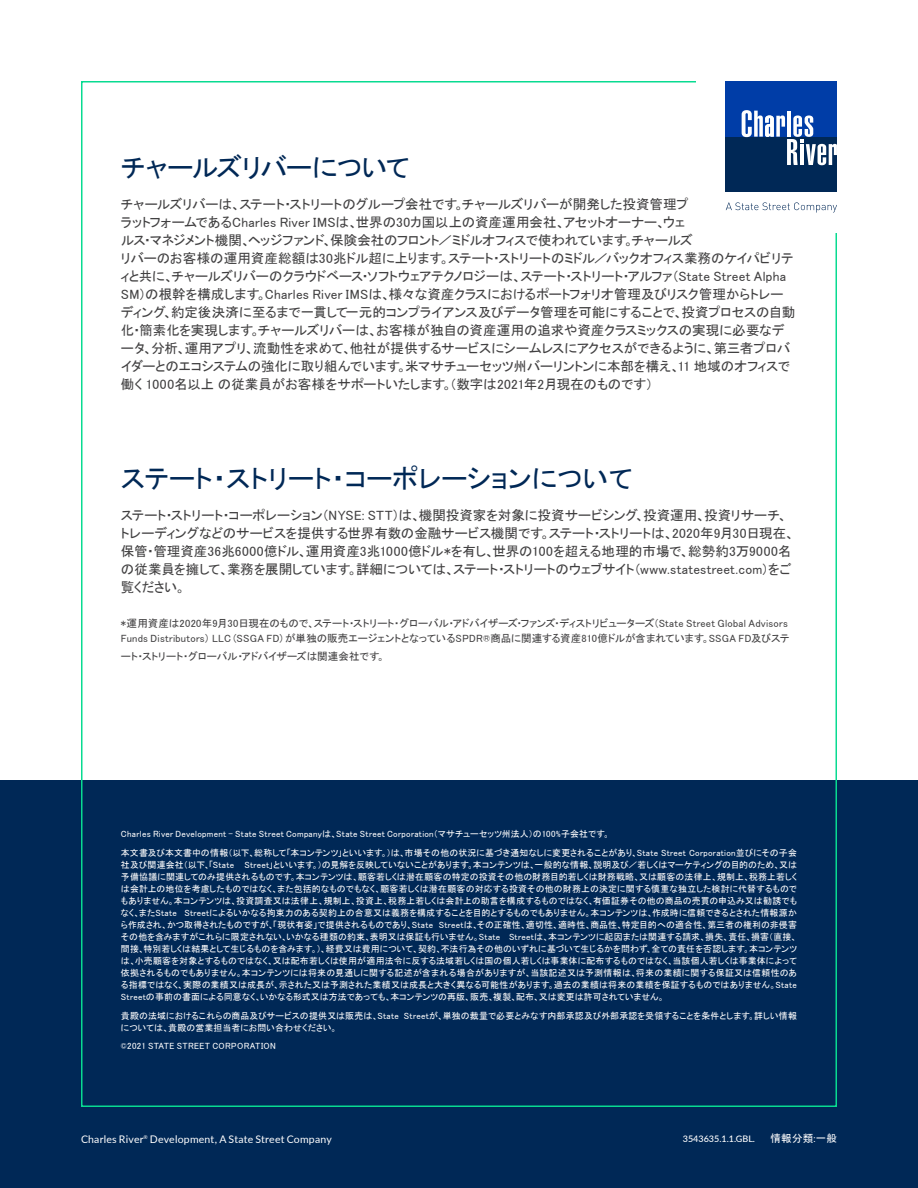
<style>
.page{position:relative;width:918px;height:1188px;background:#fff}
.page>*{position:absolute;margin:0;border:0;box-sizing:border-box;transform-origin:0 0}
.Subheadline{font:27px "MS P Gothic";color:#002856}
.Subheadline-2{font:27px "MS P Gothic";letter-spacing:-.03em;color:#002856}
.Body_Copy{font:13.5px/18px "MS P Gothic";color:#414041}
.Body_Copy-2{font:10.5px/15px "MS P Gothic";letter-spacing:.01em;color:#414041}
.t1{font:10.5px "Lato";letter-spacing:.02em;color:#fff}
.t2{font:10.5px "MS P Gothic";letter-spacing:.025em;color:#fff}
.t3{font:9px/12px "MS P Gothic";letter-spacing:.02em;color:#fff;text-align:justify}
.t4{font:500 9px "Lato";color:#fff}
</style>
<div class="page">
<div style="left:0;top:780px;width:918px;height:408px;background:#002856"></div>
<div style="left:726px;top:137px;width:111px;height:55px;background:#002856"></div>
<div style="left:726px;top:81px;width:111px;height:56px;background:#003da7"></div>
<svg style="left:742px;top:110px;width:95px;height:55px"></svg>
<svg style="left:726px;top:202px;width:111px;height:11px"></svg>
<p class="Subheadline-2" style="left:121px;top:154px;width:291px">チャールズリバーについて</p>
<p class="Body_Copy" style="left:121px;top:195px;width:676px">チャールズリバーは、ステート・ストリートのグループ会社です。チャールズリバーが開発した投資管理プ<br>ラットフォームであるCharles River IMSは、世界の30カ国以上の資産運用会社、アセットオーナー、ウェ<br>ルス・マネジメント機関、ヘッジファンド、保険会社のフロント／ミドルオフィスで使われています。チャールズ<br>リバーのお客様の運用資産総額は30兆ドル超に上ります。ステート・ストリートのミドル／バックオフィス業務のケイパビリティと共に、チャールズリバーのクラウドベース・ソフトウェアテクノロジーは、ステート・ストリート・アルファ（State Street Alpha SM）の根幹を構成します。Charles River IMSは、様々な資産クラスにおけるポートフォリオ管理及びリスク管理からトレーディング、約定後決済に至るまで一貫して一元的コンプライアンス及びデータ管理を可能にすることで、投資プロセスの自動化・簡素化を実現します。チャールズリバーは、お客様が独自の資産運用の追求や資産クラスミックスの実現に必要なデータ、分析、運用アプリ、流動性を求めて、他社が提供するサービスにシームレスにアクセスができるように、第三者プロバイダーとのエコシステムの強化に取り組んでいます。米マサチューセッツ州バーリントンに本部を構え、11 地域のオフィスで働く 1000名以上 の従業員がお客様をサポートいたします。（数字は2021年2月現在のものです）</p>
<p class="Subheadline" style="left:121px;top:465px;width:513px">ステート・ストリート・コーポレーションについて</p>
<p class="Body_Copy" style="left:121px;top:506px;width:675px">ステート・ストリート・コーポレーション（NYSE: STT）は、機関投資家を対象に投資サービシング、投資運用、投資リサーチ、トレーディングなどのサービスを提供する世界有数の金融サービス機関です。ステート・ストリートは、2020年9月30日現在、保管・管理資産36兆6000億ドル、運用資産3兆1000億ドル*を有し、世界の100を超える地理的市場で、総勢約3万9000名の従業員を擁して、業務を展開しています。詳細については、ステート・ストリートのウェブサイト（www.statestreet.com）をご覧ください。</p>
<p class="Body_Copy-2" style="left:121px;top:616px;width:670px">*運用資産は2020年9月30日現在のもので、ステート・ストリート・グローバル・アドバイザーズ・ファンズ・ディストリビューターズ（State Street Global Advisors<br>Funds Distributors） LLC (SSGA FD) が単独の販売エージェントとなっているSPDR®商品に関連する資産810億ドルが含まれています。SSGA FD及びステ</p>
<p class="Body_Copy-2" style="left:121px;top:649px;width:265px">ート・ストリート・グローバル・アドバイザーズは関連会社です。</p>
<p class="t3" style="left:121px;top:828px;width:490px">Charles River Development - State Street Companyは、State Street Corporation（マサチューセッツ州法人）の100%子会社です。</p>
<p class="t3" style="left:121px;top:847px;width:678px">本文書及び本文書中の情報（以下、総称して「本コンテンツ」といいます。）は、市場その他の状況に基づき通知なしに変更されることがあり、State Street Corporation並びにその子会社及び関連会社（以下、「State Street」といいます。）の見解を反映していないことがあります。本コンテンツは、一般的な情報、説明及び／若しくはマーケティングの目的のため、又は予備協議に関連してのみ提供されるものです。本コンテンツは、顧客若しくは潜在顧客の特定の投資その他の財務目的若しくは財務戦略、又は顧客の法律上、規制上、税務上若しくは会計上の地位を考慮したものではなく、また包括的なものでもなく、顧客若しくは潜在顧客の対応する投資その他の財務上の決定に関する慎重な独立した検討に代替するものでもありません。本コンテンツは、投資調査又は法律上、規制上、投資上、税務上若しくは会計上の助言を構成するものではなく、有価証券その他の商品の売買の申込み又は勧誘でもなく、またState Streetによるいかなる拘束力のある契約上の合意又は義務を構成することを目的とするものでもありません。本コンテンツは、作成時に信頼できるとされた情報源から作成され、かつ取得されたものですが、「現状有姿」で提供されるものであり、State Streetは、その正確性、適切性、適時性、商品性、特定目的への適合性、第三者の権利の非侵害その他を含みますがこれらに限定されない、いかなる種類の約束、表明又は保証も行いません。State Streetは、本コンテンツに起因または関連する請求、損失、責任、損害（直接、間接、特別若しくは結果として生じるものを含みます。）、経費又は費用について、契約、不法行為その他のいずれに基づいて生じるかを問わず、全ての責任を否認します。本コンテンツは、小売顧客を対象とするものではなく、又は配布若しくは使用が適用法令に反する法域若しくは国の個人若しくは事業体に配布するものではなく、当該個人若しくは事業体によって依拠されるものでもありません。本コンテンツには将来の見通しに関する記述が含まれる場合がありますが、当該記述又は予測情報は、将来の業績に関する保証又は信頼性のある指標ではなく、実際の業績又は成長が、示された又は予測された業績又は成長と大きく異なる可能性があります。過去の業績は将来の業績を保証するものではありません。State Streetの事前の書面による同意なく、いかなる形式又は方法であっても、本コンテンツの再版、販売、複製、配布、又は変更は許可されていません。</p>
<p class="t3" style="left:121px;top:1009px;width:678px">貴殿の法域におけるこれらの商品及びサービスの提供又は販売は、State Streetが、単独の裁量で必要とみなす内部承認及び外部承認を受領することを条件とします。詳しい情報については、貴殿の営業担当者にお問い合わせください。</p>
<p class="t3" style="left:121px;top:1040px;width:157px">©2021 STATE STREET CORPORATION</p>
<p class="t1" style="left:81px;top:1132px;width:252px">Charles River<sup>®</sup> Development, A State Street Company</p>
<p class="t2" style="left:770px;top:1133px;width:68px">情報分類:一般</p>
<p class="t4" style="left:683px;top:1133px;width:74px">3543635.1.1.GBL.</p>
</div>
